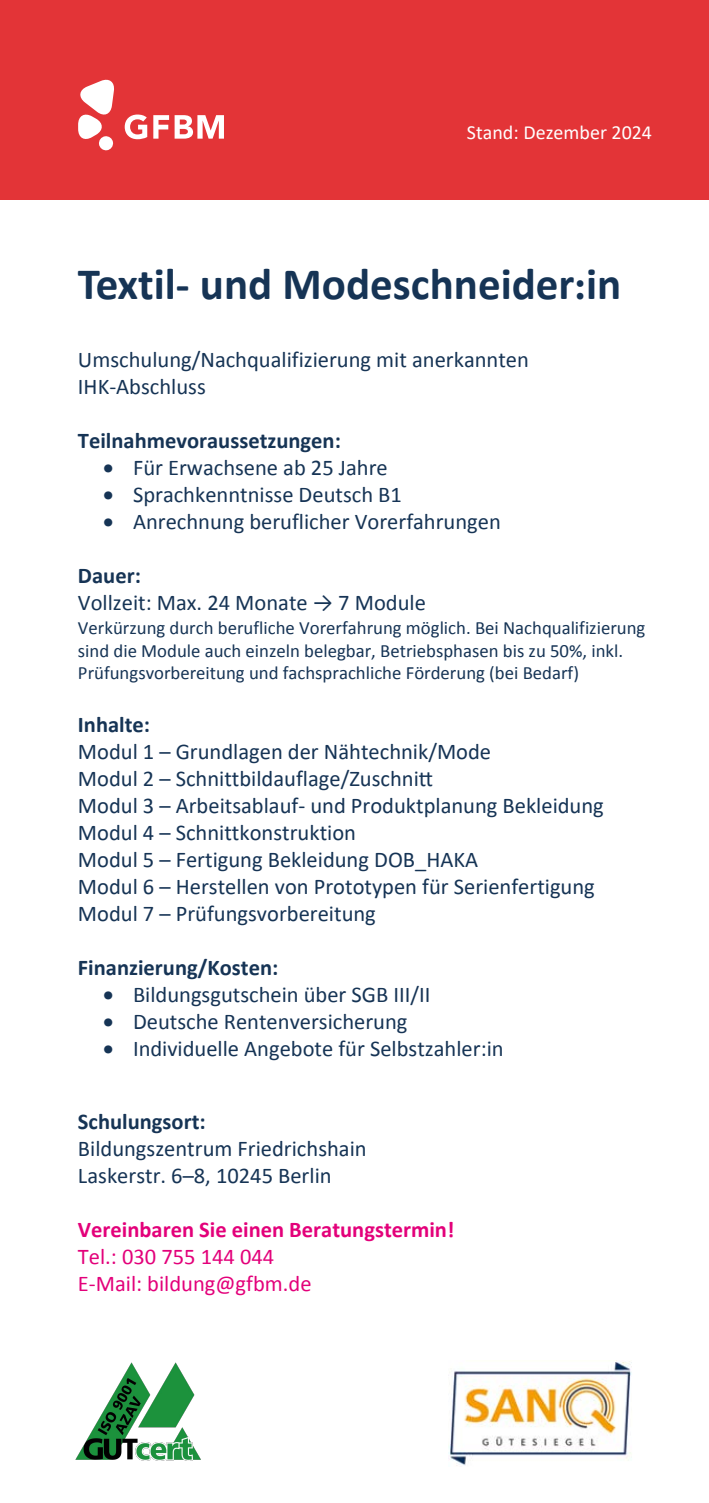
<style>
.page{position:relative;width:709px;height:1503px;background:#fff}
.page>*{position:absolute;margin:0;border:0;box-sizing:border-box;transform-origin:0 0}
.t1{font:700 45px "Calibri";color:#163455}
.t2{font:22.5px/27px "Calibri";color:#163455}
.t3{font:700 22.5px "Calibri";color:#163455}
.t4{font:22.5px/27px "Calibri";color:#e3007a}
.t5{font:700 22.5px "Calibri";color:#e3007a}
.t6{font:20px "Calibri";color:#fff}
.t7{font:18.75px/22.5px "Calibri";color:#163455}
.s1{font-style:inherit}
.s2{font-family:"Minion Pro"}
</style>
<div class="page">
<div style="left:0;top:0;width:709px;height:200px;background:#e33437"></div>
<svg style="left:125px;top:115px;width:22px;height:24px"></svg>
<svg style="left:153px;top:115px;width:16px;height:24px"></svg>
<svg style="left:175px;top:115px;width:49px;height:24px"></svg>
<svg style="left:78px;top:79px;width:36px;height:62px"></svg>
<svg style="left:98px;top:136px;width:15px;height:15px"></svg>
<img style="left:449px;top:1360px;width:183px;height:106px">
<img style="left:75px;top:1362px;width:126px;height:99px">
<p class="t6" style="left:467px;top:118px;width:187px">Stand: Dezember 2024</p>
<h1 class="t1" style="left:78px;top:256px;width:545px">Te<span class="s1">xtil- und</span> Modeschneider<span class="s2">:</span>in</h1>
<p class="t2" style="left:78px;top:346px;width:452px">Umschulung/Nachqualifizierung mit anerkannten<br>IHK-Abschluss</p>
<p class="t3" style="left:78px;top:426px;width:264px">Teilnahmevoraussetzungen:</p>
<p class="t2" style="left:103px;top:454px;width:286px">• Für Erwachsene ab 25 Jahre</p>
<p class="t2" style="left:103px;top:481px;width:300px">• Sprachkenntnisse Deutsch B1</p>
<p class="t2" style="left:103px;top:508px;width:399px">• Anrechnung beruflicher Vorerfahrungen</p>
<p class="t3" style="left:78px;top:561px;width:64px">Dauer:</p>
<p class="t2" style="left:78px;top:589px;width:349px">Vollzeit: Max. 24 Monate → 7 Module</p>
<p class="t7" style="left:78px;top:617px;width:569px">Verkürzung durch berufliche Vorerfahrung möglich. Bei Nachqualifizierung sind die Module auch einzeln belegbar, Betriebsphasen bis zu 50%, inkl.<br>Prüfungsvorbereitung und fachsprachliche Förderung (bei Bedarf)</p>
<p class="t3" style="left:78px;top:710px;width:74px">Inhalte:</p>
<p class="t2" style="left:78px;top:737px;width:527px">Modul 1 – Grundlagen der Nähtechnik/Mode<br>Modul 2 – Schnittbildauflage/Zuschnitt<br>Modul 3 – Arbeitsablauf- und Produktplanung Bekleidung Modul 4 – Schnittkonstruktion<br>Modul 5 – Fertigung Bekleidung DOB_HAKA<br>Modul 6 – Herstellen von Prototypen für Serienfertigung Modul 7 – Prüfungsvorbereitung</p>
<p class="t3" style="left:78px;top:953px;width:202px">Finanzierung/Kosten:</p>
<p class="t2" style="left:103px;top:980px;width:329px">• Bildungsgutschein über SGB III/II</p>
<p class="t2" style="left:103px;top:1007px;width:306px">• Deutsche Rentenversicherung</p>
<p class="t2" style="left:103px;top:1034px;width:402px">• Individuelle Angebote für Selbstzahler:in</p>
<p class="t3" style="left:78px;top:1107px;width:129px">Schulungsort:</p>
<p class="t2" style="left:78px;top:1134px;width:290px">Bildungszentrum Friedrichshain<br>Laskerstr. 6–8, 10245 Berlin</p>
<p class="t5" style="left:78px;top:1215px;width:378px">Vereinbaren Sie einen Beratungstermin!</p>
<p class="t4" style="left:78px;top:1243px;width:235px">Tel.: 030 755 144 044<br>E-Mail: bildung@gfbm.de</p>
</div>
